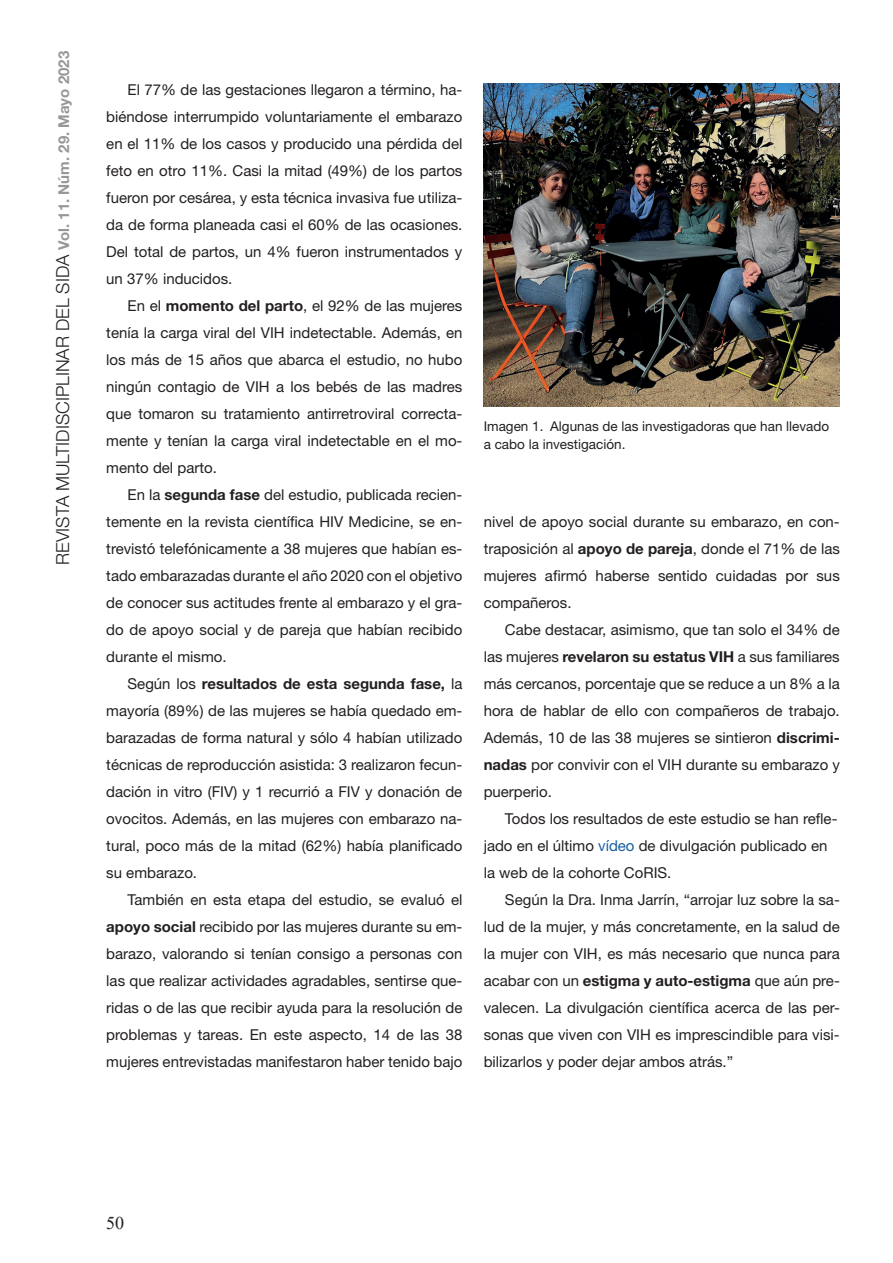
<style>
.page{position:relative;width:893px;height:1263px;background:#fff}
.page>*{position:absolute;margin:0;border:0;box-sizing:border-box;transform-origin:0 0}
.t1{font:300 18px "Helvetica Neue LT Std";color:#231f20}
.t2{font:18px "Times New Roman";color:#231f20}
.t3{font:15px/27px "Helvetica Neue LT Std";color:#231f20;text-align:justify}
.t4{font:13.5px/18px "Helvetica Neue LT Std";color:#231f20}
.s1{font-weight:700;font-size:15px;color:#949998}
.s2{font-weight:700}
.s3{color:#175d9e}
</style>
<div class="page">
<img style="left:484px;top:84px;width:356px;height:323px">
<p class="t1" style="left:52px;top:565px;width:515px;rotate:-90deg">REVISTA MULTIDISCIPLINAR DEL SIDA <span class="s1">Vol. 11. Núm. 29. Mayo 2023</span></p>
<p class="t3" style="left:106px;top:76px;width:358px;text-indent:21px">El 77% de las gestaciones llegaron a término, ha&shy;biéndose interrumpido voluntariamente el embarazo en el 11% de los casos y producido una pérdida del feto en otro 11%. Casi la mitad (49%) de los partos fueron por cesárea, y esta técnica invasiva fue utiliza&shy;da de forma planeada casi el 60% de las ocasiones.<br>Del total de partos, un 4% fueron instrumentados y un 37% inducidos.</p>
<p class="t3" style="left:106px;top:292px;width:358px;text-indent:21px">En el <span class="s2">momento del parto</span>, el 92% de las mujeres tenía la carga viral del VIH indetectable. Además, en los más de 15 años que abarca el estudio, no hubo ningún contagio de VIH a los bebés de las madres que tomaron su tratamiento antirretroviral correcta&shy;mente y tenían la carga viral indetectable en el mo&shy;mento del parto.</p>
<p class="t3" style="left:106px;top:481px;width:358px;text-indent:21px">En la <span class="s2">segunda fase</span> del estudio, publicada recien&shy;temente en la revista científica HIV Medicine, se en&shy;trevistó telefónicamente a 38 mujeres que habían es&shy;tado embarazadas durante el año 2020 con el objetivo de conocer sus actitudes frente al embarazo y el gra&shy;do de apoyo social y de pareja que habían recibido durante el mismo.</p>
<p class="t3" style="left:106px;top:670px;width:358px;text-indent:21px">Según los <span class="s2">resultados de esta segunda fase,</span> la mayoría (89%) de las mujeres se había quedado em&shy;barazadas de forma natural y sólo 4 habían utilizado técnicas de reproducción asistida: 3 realizaron fecun&shy;dación in vitro (FIV) y 1 recurrió a FIV y donación de ovocitos. Además, en las mujeres con embarazo na&shy;tural, poco más de la mitad (62%) había planificado su embarazo.</p>
<p class="t3" style="left:106px;top:886px;width:358px;text-indent:21px">También en esta etapa del estudio, se evaluó el <span class="s2">apoyo social</span> recibido por las mujeres durante su em&shy;barazo, valorando si tenían consigo a personas con las que realizar actividades agradables, sentirse que&shy;ridas o de las que recibir ayuda para la resolución de problemas y tareas. En este aspecto, 14 de las 38 mujeres entrevistadas manifestaron haber tenido bajo</p>
<p class="t4" style="left:484px;top:417px;width:347px">Imagen 1. Algunas de las investigadoras que han llevado a cabo la investigación.</p>
<p class="t3" style="left:484px;top:508px;width:358px">nivel de apoyo social durante su embarazo, en con&shy;traposición al <span class="s2">apoyo de pareja</span>, donde el 71% de las mujeres afirmó haberse sentido cuidadas por sus compañeros.</p>
<p class="t3" style="left:484px;top:616px;width:358px;text-indent:21px">Cabe destacar, asimismo, que tan solo el 34% de las mujeres <span class="s2">revelaron su estatus VIH</span> a sus familiares más cercanos, porcentaje que se reduce a un 8% a la hora de hablar de ello con compañeros de trabajo.<br>Además, 10 de las 38 mujeres se sintieron <span class="s2">discrimi&shy;nadas</span> por convivir con el VIH durante su embarazo y puerperio.</p>
<p class="t3" style="left:484px;top:805px;width:355px;text-align:left;text-indent:21px">Todos los resultados de este estudio se han refle&shy;jado en el último <span class="s3">vídeo</span> de divulgación publicado en la web de la cohorte CoRIS.</p>
<p class="t3" style="left:484px;top:886px;width:358px;text-indent:21px">Según la Dra. Inma Jarrín, “arrojar luz sobre la sa&shy;lud de la mujer, y más concretamente, en la salud de la mujer con VIH, es más necesario que nunca para acabar con un <span class="s2">estigma y auto-estigma</span> que aún pre&shy;valecen. La divulgación científica acerca de las per&shy;sonas que viven con VIH es imprescindible para visi&shy;bilizarlos y poder dejar ambos atrás.”</p>
<p class="t2" style="left:106px;top:1210px;width:19px">50</p>
</div>
